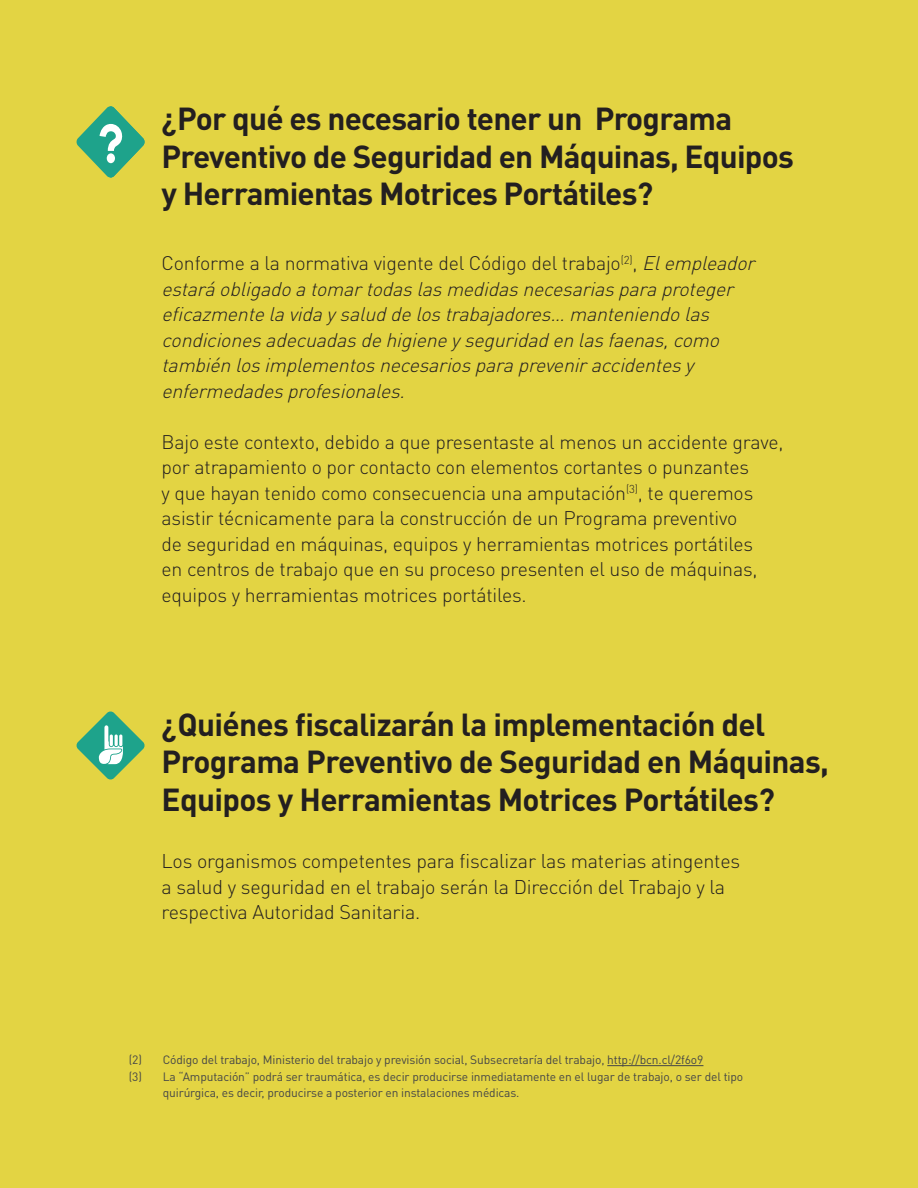
<style>
.page{position:relative;width:918px;height:1188px;background:#e3d443}
.page>*{position:absolute;margin:0;border:0;box-sizing:border-box;transform-origin:0 0}
.Titulo_pags{font:700 31.5px/37.5px "DIN Pro";letter-spacing:-.025em;color:#231f20}
.Parrafos{font:300 19.65px/25.8px "DIN Pro";letter-spacing:-.01em;color:#231f20}
.Parrafos-2{font:300 19.5px/25.5px "DIN Pro";letter-spacing:-.01em;color:#231f20}
.Parrafos-3{font:italic 300 19.5px/25.5px "DIN Pro";color:#231f20}
.citas{font:12px/16.5px "DIN Pro";letter-spacing:-.01em;color:#454647}
.s1{font-style:normal}
</style>
<div class="page">
<hr style="left:607px;top:1065px;width:96px;height:1px;background:#454647">
<svg style="left:76px;top:106px;width:69px;height:72px"></svg>
<div style="left:107px;top:153px;width:8px;height:10px;background:#fff;border-radius:50%"></div>
<svg style="left:76px;top:711px;width:69px;height:69px"></svg>
<p class="Titulo_pags" style="left:162px;top:99px;width:634px">¿Por qué es necesario tener un Programa<br>Preventivo de Seguridad en Máquinas, Equipos y Herramientas Motrices Portátiles?</p>
<p class="Parrafos-3" style="left:162px;top:249px;width:600px"><span class="s1">Conforme a la normativa vigente del Código del trabajo</span><sup>(2)</sup><span class="s1">,</span> Elempleador estaráobligadoatomartodaslasmedidasnecesariasparaproteger eficazmentelavidaysaluddelostrabajadores… manteniendolas condicionesadecuadasdehigieneyseguridadenlasfaenas,como tambiénlosimplementosnecesariosparapreveniraccidentesy enfermedadesprofesionales.</p>
<p class="Parrafos-2" style="left:162px;top:428px;width:623px">Bajo este contexto, debido a que presentaste al menos un accidente grave, por atrapamiento o por contacto con elementos cortantes o punzantes<br>y que hayan tenido como consecuencia una amputación<sup>(3)</sup>, te queremos asistir técnicamente para la construcción de un Programa preventivo<br>de seguridad en máquinas, equipos y herramientas motrices portátiles<br>en centros de trabajo que en su proceso presenten el uso de máquinas, equipos y herramientas motrices portátiles.</p>
<p class="Titulo_pags" style="left:162px;top:704px;width:669px">¿Quiénes fiscalizarán la implementación del<br>Programa Preventivo de Seguridad en Máquinas,<br>Equipos y Herramientas Motrices Portátiles?</p>
<p class="Parrafos" style="left:162px;top:847px;width:580px">Los organismos competentes para fiscalizar las materias atingentes a salud y seguridad en el trabajo serán la Dirección del Trabajo y la respectiva Autoridad Sanitaria.</p>
<p class="citas" style="left:129px;top:1051px;width:576px">(2) Código del trabajo, Ministerio del trabajo y previsión social, Subsecretaría del trabajo, http://bcn.cl/2f6o9</p>
<p class="citas" style="left:163px;top:1067px;width:582px;text-indent:-34px">(3) La “Amputación” podrá ser traumática, es decir producirse inmediatamente en el lugar de trabajo, o ser del tipo quirúrgica, es decir, producirse a posterior en instalaciones médicas.</p>
</div>
